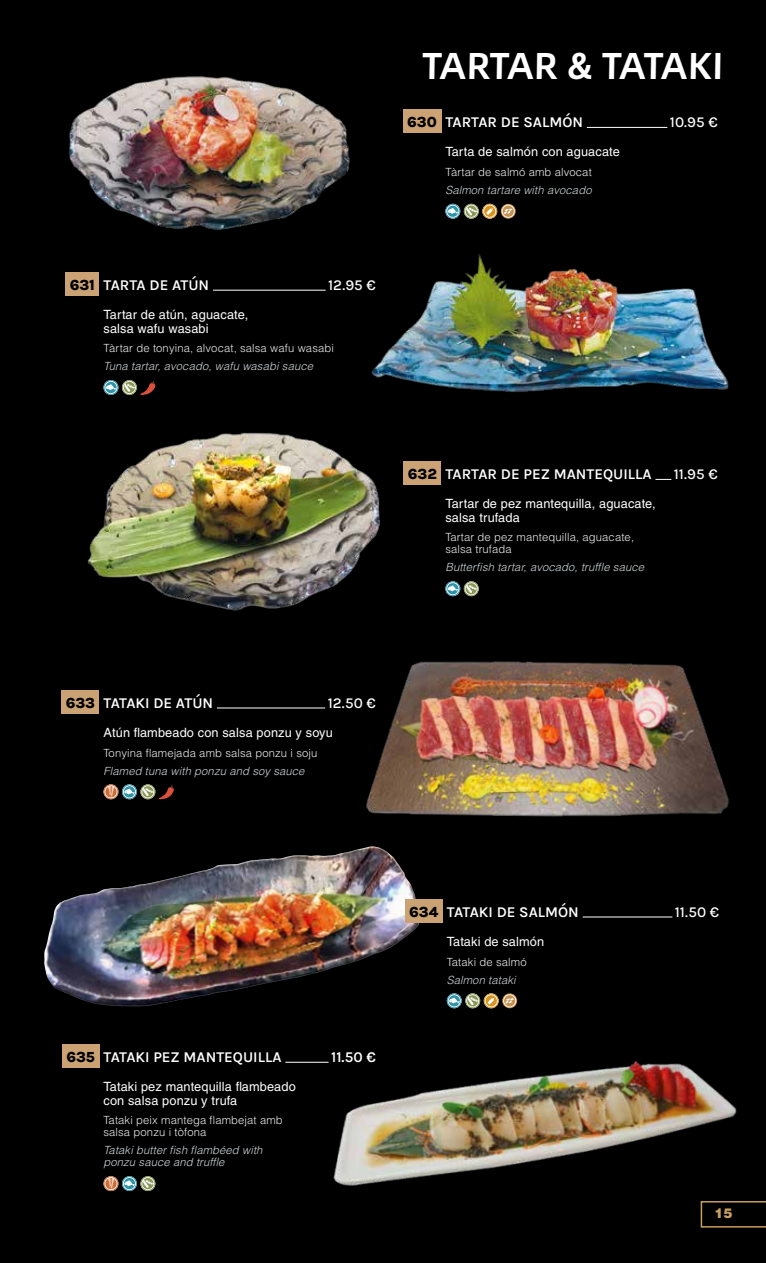
<style>
.page{position:relative;width:766px;height:1263px;background:#fff}
.page>*{position:absolute;margin:0;border:0;box-sizing:border-box;transform-origin:0 0}
.t1{font:500 37.5px "Alibaba Sans";letter-spacing:.01em;color:#fff}
.t2{font:600 15px "Karla";color:#fff}
.t3{font:500 15px "Karla";letter-spacing:-.005em;color:#fff}
.t4{font:800 15px "Karla";color:#000}
.t5{font:900 13.5px "Helvetica LT Std";color:#c89e61}
.t6{font:12.75px/13.5px "Helvetica LT Std";letter-spacing:.01em;color:#fff}
.t7{font:300 11.25px/12px "Helvetica LT Std";letter-spacing:.01em;color:#ededed}
.t8{font:italic 300 11.25px/12px "Helvetica LT Std";letter-spacing:.01em;color:#d1d6da}
</style>
<div class="page">
<div style="left:0;top:0;width:765px;height:1263px;background:#000"></div>
<hr style="left:213px;top:290px;width:112px;height:1px;background:#fff">
<svg style="left:103px;top:380px;width:52px;height:15px"></svg>
<div style="left:65px;top:272px;width:34px;height:24px;background:#caa274"></div>
<img style="left:68px;top:76px;width:282px;height:154px">
<img style="left:44px;top:846px;width:375px;height:160px">
<img style="left:371px;top:253px;width:358px;height:139px">
<img style="left:366px;top:661px;width:363px;height:156px">
<img style="left:323px;top:1061px;width:414px;height:125px">
<hr style="left:586px;top:127px;width:81px;height:1px;background:#fff">
<svg style="left:445px;top:204px;width:68px;height:15px"></svg>
<div style="left:403px;top:109px;width:38px;height:24px;background:#caa274"></div>
<svg style="left:655px;top:479px;width:16px;height:1px"></svg>
<svg style="left:445px;top:581px;width:33px;height:15px"></svg>
<div style="left:403px;top:461px;width:38px;height:24px;background:#caa274"></div>
<hr style="left:582px;top:917px;width:90px;height:1px;background:#fff">
<svg style="left:446px;top:993px;width:52px;height:15px"></svg>
<svg style="left:502px;top:993px;width:15px;height:15px"></svg>
<svg style="left:503px;top:994px;width:13px;height:13px"></svg>
<svg style="left:504px;top:995px;width:11px;height:11px"></svg>
<div style="left:405px;top:899px;width:37px;height:24px;background:#caa274"></div>
<hr style="left:217px;top:708px;width:108px;height:1px;background:#fff">
<svg style="left:103px;top:784px;width:71px;height:15px"></svg>
<div style="left:61px;top:690px;width:38px;height:24px;background:#caa274"></div>
<hr style="left:285px;top:1062px;width:43px;height:1px;background:#fff">
<svg style="left:103px;top:1176px;width:52px;height:15px"></svg>
<div style="left:62px;top:1044px;width:37px;height:24px;background:#caa274"></div>
<img style="left:87px;top:432px;width:293px;height:179px">
<svg style="left:700px;top:1201px;width:65px;height:26px"></svg>
<h1 class="t1" style="left:422px;top:43px;width:303px">TARTAR &amp; TATAKI</h1>
<h2 class="t4" style="left:407px;top:113px;width:31px">630</h2>
<h2 class="t2" style="left:445px;top:113px;width:139px">TARTAR DE SALMÓN</h2>
<h2 class="t3" style="left:669px;top:113px;width:49px">10.95 €</h2>
<p class="t6" style="left:445px;top:145px;width:176px">Tarta de salmón con aguacate</p>
<p class="t7" style="left:445px;top:166px;width:148px">Tàrtar de salmó amb alvocat</p>
<p class="t8" style="left:445px;top:184px;width:148px">Salmon tartare with avocado</p>
<h2 class="t4" style="left:70px;top:275px;width:27px">631</h2>
<h2 class="t2" style="left:103px;top:275px;width:107px">TARTA DE ATÚN</h2>
<h2 class="t3" style="left:328px;top:275px;width:49px">12.95 €</h2>
<p class="t6" style="left:103px;top:308px;width:146px">Tartar de atún, aguacate, salsa wafu wasabi</p>
<p class="t7" style="left:103px;top:342px;width:232px">Tàrtar de tonyina, alvocat, salsa wafu wasabi</p>
<p class="t8" style="left:103px;top:360px;width:211px">Tuna tartar, avocado, wafu wasabi sauce</p>
<h2 class="t4" style="left:408px;top:465px;width:30px">632</h2>
<h2 class="t2" style="left:445px;top:465px;width:208px">TARTAR DE PEZ MANTEQUILLA</h2>
<h2 class="t3" style="left:673px;top:465px;width:45px">11.95 €</h2>
<p class="t6" style="left:445px;top:497px;width:212px">Tartar de pez mantequilla, aguacate, salsa trufada</p>
<p class="t7" style="left:445px;top:531px;width:190px">Tartar de pez mantequilla, aguacate, salsa trufada</p>
<p class="t8" style="left:445px;top:561px;width:200px">Butterfish tartar, avocado, truffle sauce</p>
<h2 class="t4" style="left:66px;top:693px;width:31px">633</h2>
<h2 class="t2" style="left:103px;top:693px;width:111px">TATAKI DE ATÚN</h2>
<h2 class="t3" style="left:327px;top:693px;width:50px">12.50 €</h2>
<p class="t6" style="left:103px;top:726px;width:231px">Atún flambeado con salsa ponzu y soyu</p>
<p class="t7" style="left:103px;top:746px;width:215px">Tonyina flamejada amb salsa ponzu i soju</p>
<p class="t8" style="left:103px;top:764px;width:202px">Flamed tuna with ponzu and soy sauce</p>
<h2 class="t4" style="left:66px;top:1047px;width:30px">635</h2>
<h2 class="t2" style="left:103px;top:1047px;width:179px">TATAKI PEZ MANTEQUILLA</h2>
<h2 class="t2" style="left:331px;top:1047px;width:46px">11.50 €</h2>
<p class="t6" style="left:103px;top:1080px;width:194px">Tataki pez mantequilla flambeado con salsa ponzu y trufa</p>
<p class="t7" style="left:103px;top:1114px;width:181px">Tataki peix mantega flambejat amb salsa ponzu i tòfona</p>
<p class="t8" style="left:103px;top:1144px;width:160px">Tataki butter fish flambéed with ponzu sauce and truffle</p>
<h2 class="t4" style="left:409px;top:902px;width:30px">634</h2>
<h2 class="t2" style="left:446px;top:902px;width:133px">TATAKI DE SALMÓN</h2>
<h2 class="t3" style="left:674px;top:902px;width:46px">11.50 €</h2>
<p class="t6" style="left:446px;top:935px;width:99px">Tataki de salmón</p>
<p class="t7" style="left:446px;top:955px;width:81px">Tataki de salmó</p>
<p class="t8" style="left:446px;top:973px;width:70px">Salmon tataki</p>
<p class="t5" style="left:714px;top:1204px;width:20px">15</p>
</div>
